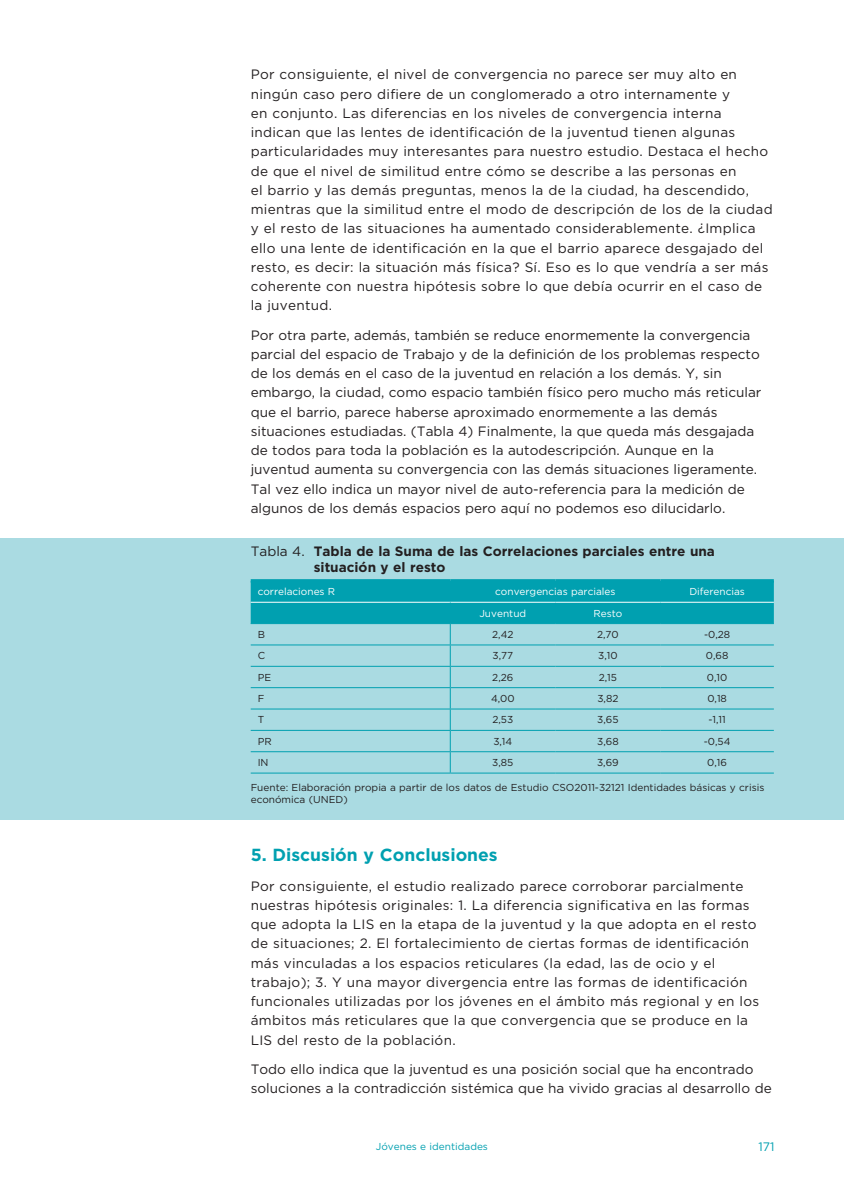
<style>
.page{position:relative;width:844px;height:1191px;background:#fff}
.page>*{position:absolute;margin:0;border:0;box-sizing:border-box;transform-origin:0 0}
.t1{font:700 17.5px "Gotham";color:#00a0b0}
.t2{font:13.65px/19.2px "Gotham";letter-spacing:.02em;color:#231f20}
.t3{font:13.65px/19.2px "Gotham";color:#231f20}
.t4{font:700 13.65px/15.8px "Gotham";color:#231f20}
.t5{font:12.25px "Gotham";color:#00a0b0}
.t6{font:10.15px/12.1px "Gotham";color:#231f20}
.t7{font:10.15px "Gotham";color:#fff}
.t8{font:10.15px "Gotham";color:#00a0b0}
.s1{font-weight:400}
</style>
<div class="page">
<div style="left:0;top:538px;width:843px;height:281px;background:#aadbe2"></div>
<hr style="left:450px;top:579px;width:105px;height:3px;background:#00a0b0">
<hr style="left:555px;top:579px;width:105px;height:3px;background:#00a0b0">
<hr style="left:660px;top:579px;width:113px;height:3px;background:#00a0b0">
<hr style="left:450px;top:772px;width:105px;height:1px;background:#00a0b0">
<hr style="left:555px;top:772px;width:105px;height:1px;background:#00a0b0">
<hr style="left:660px;top:772px;width:113px;height:1px;background:#00a0b0">
<hr style="left:251px;top:579px;width:199px;height:3px;background:#00a0b0">
<hr style="left:251px;top:772px;width:199px;height:1px;background:#00a0b0">
<svg style="left:251px;top:582px;width:522px;height:190px"></svg>
<hr style="left:251px;top:623px;width:199px;height:1px;background:#00a0b0">
<hr style="left:450px;top:623px;width:105px;height:1px;background:#00a0b0">
<hr style="left:555px;top:623px;width:105px;height:1px;background:#00a0b0">
<hr style="left:660px;top:623px;width:113px;height:1px;background:#00a0b0">
<p class="t2" style="left:251px;top:65px;width:523px">Por consiguiente, el nivel de convergencia no parece ser muy alto en ningún caso pero difiere de un conglomerado a otro internamente y<br>en conjunto. Las diferencias en los niveles de convergencia interna indican que las lentes de identificación de la juventud tienen algunas particularidades muy interesantes para nuestro estudio. Destaca el hecho de que el nivel de similitud entre cómo se describe a las personas en<br>el barrio y las demás preguntas, menos la de la ciudad, ha descendido, mientras que la similitud entre el modo de descripción de los de la ciudad y el resto de las situaciones ha aumentado considerablemente. ¿Implica ello una lente de identificación en la que el barrio aparece desgajado del resto, es decir: la situación más física? Sí. Eso es lo que vendría a ser más coherente con nuestra hipótesis sobre lo que debía ocurrir en el caso de la juventud.</p>
<p class="t3" style="left:251px;top:325px;width:512px">Por otra parte, además, también se reduce enormemente la convergencia parcial del espacio de Trabajo y de la definición de los problemas respecto de los demás en el caso de la juventud en relación a los demás. Y, sin embargo, la ciudad, como espacio también físico pero mucho más reticular que el barrio, parece haberse aproximado enormemente a las demás situaciones estudiadas. (Tabla 4) Finalmente, la que queda más desgajada de todos para toda la población es la autodescripción. Aunque en la juventud aumenta su convergencia con las demás situaciones ligeramente.<br>Tal vez ello indica un mayor nivel de auto-referencia para la medición de algunos de los demás espacios pero aquí no podemos eso dilucidarlo.</p>
<p class="t4" style="left:314px;top:543px;width:402px;text-indent:-63px"><span class="s1">Tabla 4.</span> Tabla de la Suma de las Correlaciones parciales entre una situación y el resto</p>
<p class="t7" style="left:258px;top:586px;width:79px">correlaciones R</p>
<p class="t7" style="left:495px;top:586px;width:122px">convergencias parciales</p>
<p class="t7" style="left:689px;top:586px;width:57px">Diferencias</p>
<p class="t7" style="left:479px;top:607px;width:48px">Juventud</p>
<p class="t7" style="left:593px;top:607px;width:30px">Resto</p>
<p class="t6" style="left:258px;top:628px;width:9px">B</p>
<p class="t6" style="left:492px;top:628px;width:23px">2,42</p>
<p class="t6" style="left:597px;top:628px;width:23px">2,70</p>
<p class="t6" style="left:704px;top:628px;width:28px">-0,28</p>
<p class="t6" style="left:258px;top:649px;width:9px">C</p>
<p class="t6" style="left:492px;top:649px;width:22px">3,77</p>
<p class="t6" style="left:598px;top:649px;width:21px">3,10</p>
<p class="t6" style="left:705px;top:649px;width:24px">0,68</p>
<p class="t6" style="left:258px;top:671px;width:15px">PE</p>
<p class="t6" style="left:492px;top:671px;width:23px">2,26</p>
<p class="t6" style="left:598px;top:671px;width:20px">2,15</p>
<p class="t6" style="left:706px;top:671px;width:22px">0,10</p>
<p class="t6" style="left:258px;top:692px;width:8px">F</p>
<p class="t6" style="left:491px;top:692px;width:25px">4,00</p>
<p class="t6" style="left:597px;top:692px;width:23px">3,82</p>
<p class="t6" style="left:707px;top:692px;width:21px">0,18</p>
<p class="t6" style="left:258px;top:713px;width:8px">T</p>
<p class="t6" style="left:492px;top:713px;width:22px">2,53</p>
<p class="t6" style="left:597px;top:713px;width:23px">3,65</p>
<p class="t6" style="left:708px;top:713px;width:19px">-1,11</p>
<p class="t6" style="left:258px;top:735px;width:15px">PR</p>
<p class="t6" style="left:493px;top:735px;width:20px">3,14</p>
<p class="t6" style="left:597px;top:735px;width:23px">3,68</p>
<p class="t6" style="left:703px;top:735px;width:28px">-0,54</p>
<p class="t6" style="left:258px;top:756px;width:12px">IN</p>
<p class="t6" style="left:492px;top:756px;width:23px">3,85</p>
<p class="t6" style="left:597px;top:756px;width:23px">3,69</p>
<p class="t6" style="left:707px;top:756px;width:21px">0,16</p>
<p class="t6" style="left:251px;top:781px;width:515px">Fuente: Elaboración propia a partir de los datos de Estudio CSO2011-32121 Identidades básicas y crisis económica (UNED)</p>
<p class="t1" style="left:251px;top:845px;width:248px">5. Discusión y Conclusiones</p>
<p class="t2" style="left:251px;top:876px;width:510px">Por consiguiente, el estudio realizado parece corroborar parcialmente nuestras hipótesis originales: 1. La diferencia significativa en las formas que adopta la LIS en la etapa de la juventud y la que adopta en el resto de situaciones; 2. El fortalecimiento de ciertas formas de identificación más vinculadas a los espacios reticulares (la edad, las de ocio y el trabajo); 3. Y una mayor divergencia entre las formas de identificación funcionales utilizadas por los jóvenes en el ámbito más regional y en los ámbitos más reticulares que la que convergencia que se produce en la LIS del resto de la población.</p>
<p class="t3" style="left:251px;top:1059px;width:522px">Todo ello indica que la juventud es una posición social que ha encontrado soluciones a la contradicción sistémica que ha vivido gracias al desarrollo de</p>
<p class="t8" style="left:376px;top:1140px;width:114px">Jóvenes e identidades</p>
<p class="t5" style="left:758px;top:1139px;width:18px">171</p>
</div>
